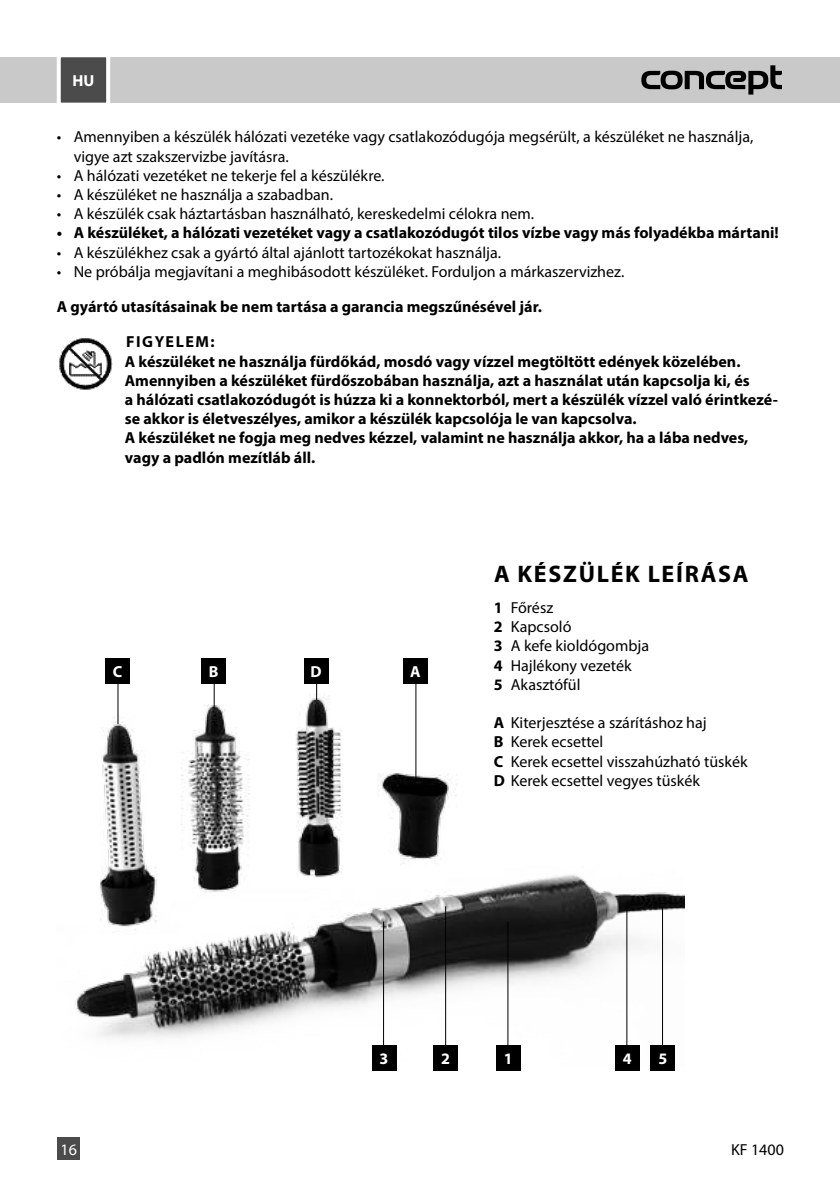
<style>
.page{position:relative;width:840px;height:1191px;background:#fff}
.page>*{position:absolute;margin:0;border:0;box-sizing:border-box;transform-origin:0 0}
.t1{font:700 24px "Myriad Pro";letter-spacing:.07em;color:#000}
.t2{font:16px/19.2px "Myriad Pro";color:#000}
.t3{font:700 16px/19.2px "Myriad Pro";color:#000}
.t4{font:700 16px "Myriad Pro";color:#fff}
.t5{font:16px "Myriad Pro";color:#fff}
.s1{font-weight:700}
</style>
<div class="page">
<img style="left:59px;top:338px;width:54px;height:52px">
<img style="left:75px;top:660px;width:609px;height:406px">
<hr style="left:507px;top:921px;width:1px;height:136px;background:#000">
<hr style="left:445px;top:906px;width:1px;height:141px;background:#000">
<hr style="left:383px;top:921px;width:1px;height:126px;background:#000">
<hr style="left:415px;top:667px;width:1px;height:113px;background:#000">
<hr style="left:316px;top:667px;width:1px;height:33px;background:#000">
<hr style="left:117px;top:667px;width:1px;height:57px;background:#000">
<hr style="left:213px;top:667px;width:1px;height:42px;background:#000">
<hr style="left:661px;top:906px;width:1px;height:151px;background:#000">
<hr style="left:626px;top:906px;width:1px;height:151px;background:#000">
<div style="left:496px;top:1045px;width:24px;height:25px;background:#000"></div>
<div style="left:371px;top:1045px;width:25px;height:25px;background:#000"></div>
<div style="left:433px;top:1045px;width:24px;height:25px;background:#000"></div>
<div style="left:403px;top:659px;width:24px;height:25px;background:#000"></div>
<div style="left:304px;top:659px;width:24px;height:25px;background:#000"></div>
<div style="left:105px;top:659px;width:25px;height:25px;background:#000"></div>
<div style="left:201px;top:659px;width:25px;height:25px;background:#000"></div>
<div style="left:650px;top:1045px;width:24px;height:25px;background:#000"></div>
<div style="left:614px;top:1045px;width:25px;height:25px;background:#000"></div>
<div style="left:0;top:57px;width:839px;height:46px;background:#c9c9c9"></div>
<svg style="left:641px;top:65px;width:140px;height:30px"></svg>
<svg style="left:56px;top:57px;width:54px;height:46px;background:#686868"></svg>
<div style="left:57px;top:1137px;width:23px;height:23px;background:#4b4b4b"></div>
<p class="t4" style="left:72px;top:71px;width:23px">HU</p>
<p class="t2" style="left:74px;top:127px;width:680px;text-indent:-17px">• Amennyiben a készülék hálózati vezetéke vagy csatlakozódugója megsérült, a készüléket ne használja, vigye azt szakszervizbe javításra.</p>
<p class="t2" style="left:57px;top:166px;width:329px">• A hálózati vezetéket ne tekerje fel a készülékre.</p>
<p class="t2" style="left:57px;top:185px;width:277px">• A készüléket ne használja a szabadban.</p>
<p class="t2" style="left:57px;top:204px;width:478px">• A készülék csak háztartásban használható, kereskedelmi célokra nem.</p>
<p class="t3" style="left:57px;top:223px;width:723px">• A készüléket, a hálózati vezetéket vagy a csatlakozódugót tilos vízbe vagy más folyadékba mártani!</p>
<p class="t2" style="left:57px;top:242px;width:445px">• A készülékhez csak a gyártó által ajánlott tartozékokat használja.</p>
<p class="t2" style="left:57px;top:262px;width:569px">• Ne próbálja megjavítani a meghibásodott készüléket. Forduljon a márkaszervizhez.</p>
<p class="t3" style="left:126px;top:289px;width:417px;line-height:35.2px;text-indent:-69px">A gyártó utasításainak be nem tartása a garancia megszűnésével jár.<br>FIGYELEM:</p>
<p class="t3" style="left:125px;top:352px;width:654px">A készüléket ne használja fürdőkád, mosdó vagy vízzel megtöltött edények közelében.<br>Amennyiben a készüléket fürdőszobában használja, azt a használat után kapcsolja ki, és<br>a hálózati csatlakozódugót is húzza ki a konnektorból, mert a készülék vízzel való érintkezé&shy;se akkor is életveszélyes, amikor a készülék kapcsolója le van kapcsolva.<br>A készüléket ne fogja meg nedves kézzel, valamint ne használja akkor, ha a lába nedves, vagy a padlón mezítláb áll.</p>
<p class="t4" style="left:113px;top:663px;width:11px">C</p>
<p class="t4" style="left:209px;top:663px;width:11px">B</p>
<p class="t4" style="left:310px;top:663px;width:13px">D</p>
<p class="t4" style="left:410px;top:663px;width:12px">A</p>
<h1 class="t1" style="left:493px;top:560px;width:256px">A KÉSZÜLÉK LEÍRÁSA</h1>
<p class="t2" style="left:493px;top:598px;width:157px"><span class="s1">1</span> Főrész<br><span class="s1">2</span> Kapcsoló<br><span class="s1">3</span> A kefe kioldógombja<br><span class="s1">4</span> Hajlékony vezeték<br><span class="s1">5</span> Akasztófül</p>
<p class="t2" style="left:493px;top:713px;width:255px"><span class="s1">A</span> Kiterjesztése a szárításhoz haj<br><span class="s1">B</span> Kerek ecsettel<br><span class="s1">C</span> Kerek ecsettel visszahúzható tüskék<br><span class="s1">D</span> Kerek ecsettel vegyes tüskék</p>
<p class="t4" style="left:379px;top:1050px;width:10px">3</p>
<p class="t4" style="left:441px;top:1050px;width:10px">2</p>
<p class="t4" style="left:503px;top:1050px;width:10px">1</p>
<p class="t4" style="left:622px;top:1050px;width:10px">4</p>
<p class="t4" style="left:658px;top:1050px;width:10px">5</p>
<p class="t5" style="left:61px;top:1141px;width:18px">16</p>
<p class="t2" style="left:730px;top:1140px;width:54px">KF 1400</p>
</div>
